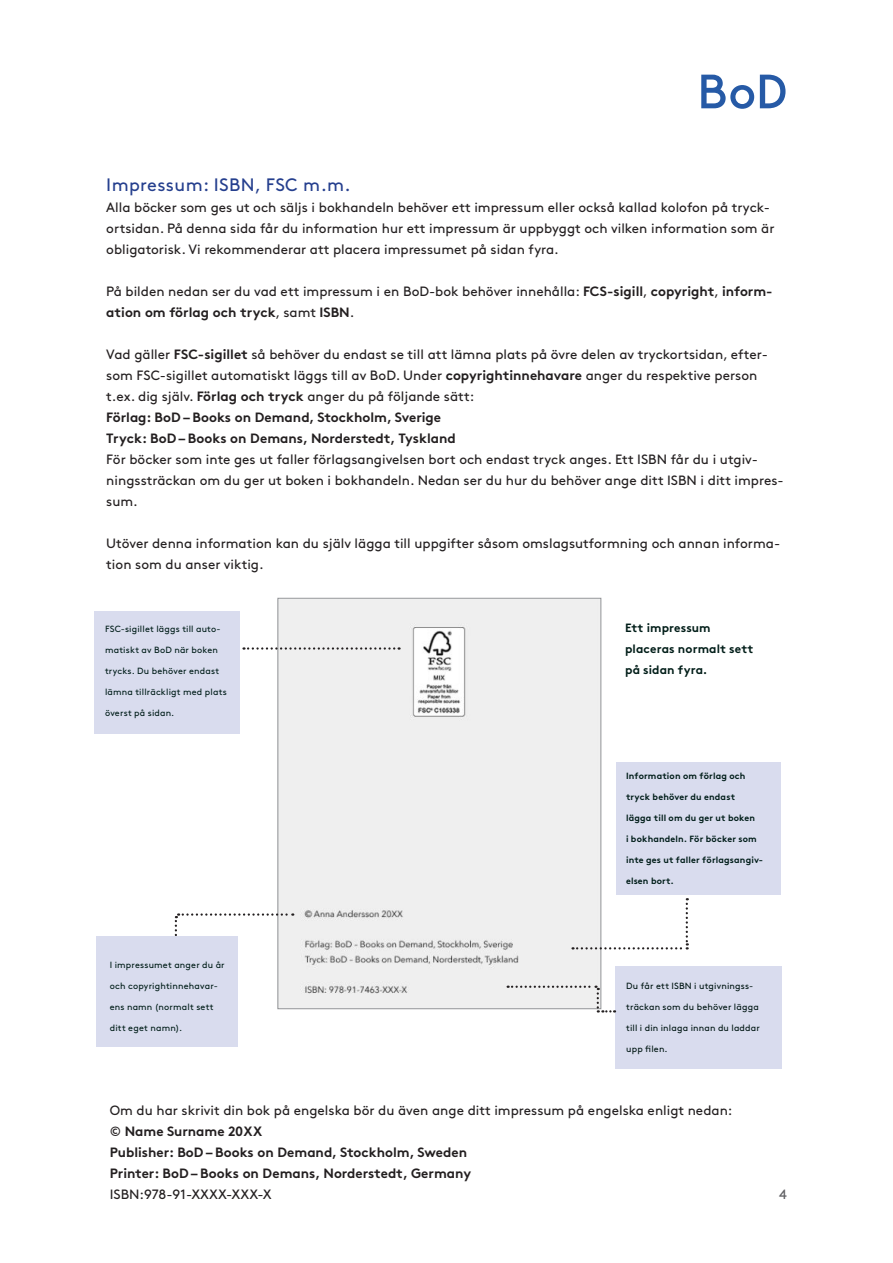
<style>
.page{position:relative;width:893px;height:1263px;background:#fff}
.page>*{position:absolute;margin:0;border:0;box-sizing:border-box;transform-origin:0 0}
.Zwischenüberschrift{font:18px "Brown Pro";letter-spacing:.02em;color:#253f8e}
.t1{font:13.5px/21px "Brown Pro";color:#231f20}
.t2{font:700 13.5px "Brown Pro";color:#231f20}
.t3{font:13.5px "Brown Pro";color:#636366}
.Minitext{font:700 12px/21px "Brown Pro";letter-spacing:.01em;color:#001d18}
.Minitext-2{font:700 9px "Brown Pro";letter-spacing:.02em;color:#001d19}
.Minitext-3{font:9px "Brown Pro";letter-spacing:.02em;color:#001d19}
.Minitext-4{font:9px "Brown Pro";letter-spacing:.02em;color:#001613}
.Minitext-5{font:9px "Brown Pro";letter-spacing:.02em;color:#001d18}
.s1{font-weight:700}
</style>
<div class="page">
<svg style="left:701px;top:75px;width:84px;height:34px"></svg>
<div style="left:97px;top:936px;width:141px;height:111px;background:#d9dcee"></div>
<div style="left:95px;top:611px;width:145px;height:122px;background:#d9dcee"></div>
<div style="left:279px;top:600px;width:320px;height:407px;background:#efefef"></div>
<svg style="left:243px;top:647px;width:157px;height:3px"></svg>
<svg style="left:175px;top:913px;width:118px;height:28px"></svg>
<div style="left:615px;top:966px;width:167px;height:103px;background:#d9dcee"></div>
<div style="left:616px;top:763px;width:165px;height:132px;background:#d9dcee"></div>
<svg style="left:572px;top:898px;width:116px;height:51px"></svg>
<svg style="left:508px;top:985px;width:107px;height:27px"></svg>
<p class="Zwischenüberschrift" style="left:106px;top:171px;width:246px">Impressum: ISBN, FSC m.m.</p>
<p class="t1" style="left:106px;top:196px;width:670px">Alla böcker som ges ut och säljs i bokhandeln behöver ett impressum eller också kallad kolofon på tryck&shy;ortsidan. På denna sida får du information hur ett impressum är uppbyggt och vilken information som är obligatorisk. Vi rekommenderar att placera impressumet på sidan fyra.</p>
<p class="t1" style="left:106px;top:280px;width:668px">På bilden nedan ser du vad ett impressum i en BoD-bok behöver innehålla: <span class="s1">FCS-sigill</span>, <span class="s1">copyright</span>, <span class="s1">inform&shy;ation om förlag och tryck</span>, samt <span class="s1">ISBN</span>.</p>
<p class="t1" style="left:106px;top:343px;width:663px">Vad gäller <span class="s1">FSC-sigillet</span> så behöver du endast se till att lämna plats på övre delen av tryckortsidan, efter&shy;som FSC-sigillet automatiskt läggs till av BoD. Under <span class="s1">copyrightinnehavare</span> anger du respektive person t.ex. dig själv. <span class="s1">Förlag och tryck</span> anger du på följande sätt:</p>
<p class="t2" style="left:106px;top:406px;width:336px">Förlag: BoD – Books on Demand, Stockholm, Sverige</p>
<p class="t2" style="left:106px;top:427px;width:351px">Tryck: BoD – Books on Demans, Norderstedt, Tyskland</p>
<p class="t1" style="left:106px;top:448px;width:679px">För böcker som inte ges ut faller förlagsangivelsen bort och endast tryck anges. Ett ISBN får du i utgiv&shy;ningssträckan om du ger ut boken i bokhandeln. Nedan ser du hur du behöver ange ditt ISBN i ditt impres&shy;sum.</p>
<p class="t1" style="left:106px;top:532px;width:675px">Utöver denna information kan du själv lägga till uppgifter såsom omslagsutformning och annan informa&shy;tion som du anser viktig.</p>
<p class="Minitext-3" style="left:105px;top:622px;width:117px">FSC-sigillet läggs till auto-</p>
<p class="Minitext-3" style="left:105px;top:643px;width:114px">matiskt av BoD när boken</p>
<p class="Minitext-3" style="left:105px;top:664px;width:116px">trycks. Du behöver endast</p>
<p class="Minitext-3" style="left:105px;top:685px;width:123px">lämna tillräckligt med plats</p>
<p class="Minitext-3" style="left:105px;top:706px;width:71px">överst på sidan.</p>
<p class="Minitext" style="left:625px;top:616px;width:130px">Ett impressum placeras normalt sett på sidan fyra.</p>
<p class="Minitext-2" style="left:626px;top:769px;width:121px">Information om förlag och</p>
<p class="Minitext-2" style="left:626px;top:790px;width:111px">tryck behöver du endast</p>
<p class="Minitext-2" style="left:626px;top:811px;width:131px">lägga till om du ger ut boken</p>
<p class="Minitext-2" style="left:626px;top:832px;width:132px">i bokhandeln. För böcker som</p>
<p class="Minitext-2" style="left:626px;top:853px;width:139px">inte ges ut faller förlagsangiv-</p>
<p class="Minitext-2" style="left:626px;top:874px;width:49px">elsen bort.</p>
<p class="Minitext-5" style="left:110px;top:958px;width:116px">I impressumet anger du år</p>
<p class="Minitext-5" style="left:110px;top:979px;width:110px">och copyrightinnehavar-</p>
<p class="Minitext-5" style="left:110px;top:1000px;width:105px">ens namn (normalt sett</p>
<p class="Minitext-5" style="left:110px;top:1021px;width:74px">ditt eget namn).</p>
<p class="Minitext-4" style="left:626px;top:979px;width:129px">Du får ett ISBN i utgivningss-</p>
<p class="Minitext-4" style="left:626px;top:1000px;width:134px">träckan som du behöver lägga</p>
<p class="Minitext-4" style="left:626px;top:1021px;width:135px">till i din inlaga innan du laddar</p>
<p class="Minitext-4" style="left:626px;top:1042px;width:43px">upp filen.</p>
<p class="t1" style="left:110px;top:1099px;width:624px">Om du har skrivit din bok på engelska bör du även ange ditt impressum på engelska enligt nedan:</p>
<p class="t2" style="left:110px;top:1120px;width:154px">© Name Surname 20XX</p>
<p class="t2" style="left:110px;top:1141px;width:359px">Publisher: BoD – Books on Demand, Stockholm, Sweden</p>
<p class="t2" style="left:110px;top:1162px;width:363px">Printer: BoD – Books on Demans, Norderstedt, Germany</p>
<p class="t1" style="left:110px;top:1183px;width:163px">ISBN:978-91-XXXX-XXX-X</p>
<p class="t3" style="left:779px;top:1184px;width:9px">4</p>
</div>
